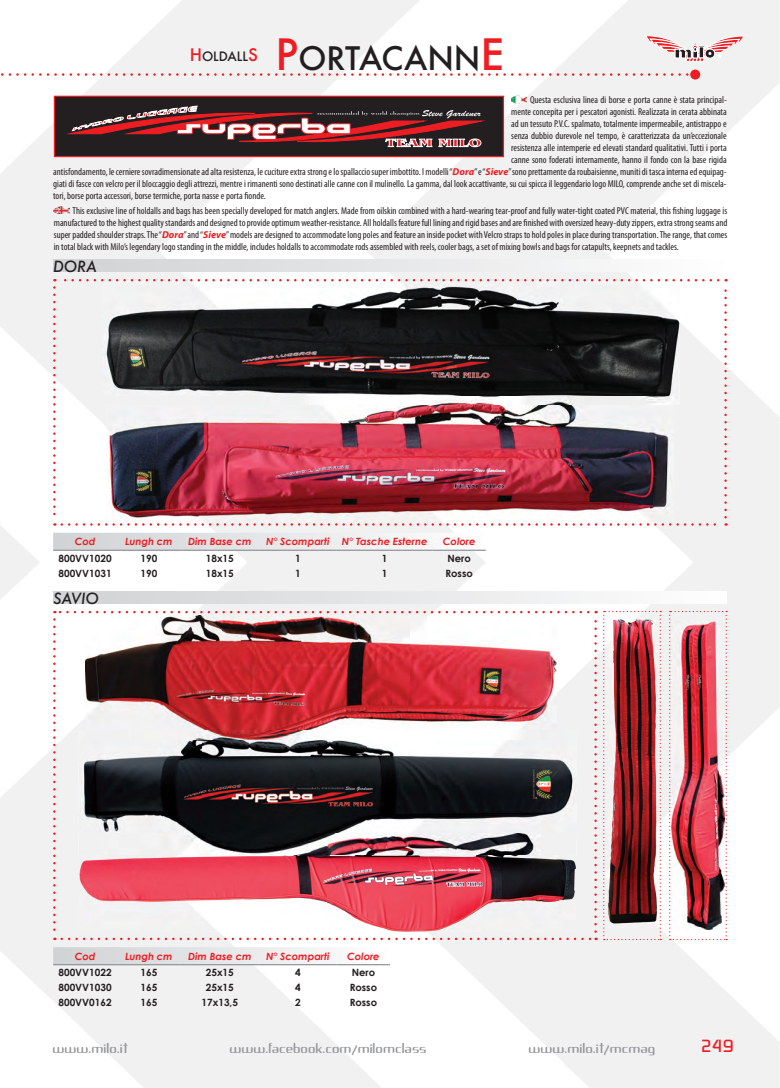
<style>
.page{position:relative;width:780px;height:1088px;background:#fff}
.page>*{position:absolute;margin:0;border:0;box-sizing:border-box;transform-origin:0 0}
.t1{font:500 31.5px "Futura";color:#231f20}
.t2{font:500 17.5px "Continuum";color:#ee1d23}
.t3{font:italic 500 15px "Futura";color:#231f20}
.t4{font:500 12.62px "Futura";color:#231f20}
.t5{font:12.5px "Arbeka";color:#939598}
.t6{font:condensed 10px/12px "Myriad Pro";color:#231f20;text-align:justify}
.t7{font:700 10px "Century Gothic";color:#231f20}
.t8{font:italic 700 10px "Century Gothic";color:#ee1d23}
.s1{font-size:16.75px;color:#ee1d23}
.s2{font-size:42px;color:#ee1d23}
.s3{font-weight:700;font-style:italic;font-stretch:normal;color:#ee1d23}
</style>
<div class="page">
<img style="left:0;top:0;width:779px;height:304px">
<img style="left:0;top:304px;width:128px;height:315px">
<img style="left:650px;top:304px;width:129px;height:784px">
<img style="left:133px;top:521px;width:517px;height:132px">
<img style="left:0;top:718px;width:85px;height:312px">
<img style="left:556px;top:653px;width:47px;height:87px">
<div style="left:564px;top:740px;width:42px;height:348px;background:#f2f1f2"></div>
<svg style="left:0;top:73px;width:690px;height:3px"></svg>
<div style="left:690px;top:70px;width:10px;height:10px;background:#ee1d23;border-radius:50%"></div>
<svg style="left:645px;top:35px;width:99px;height:27px"></svg>
<img style="left:102px;top:281px;width:177px;height:123px">
<img style="left:279px;top:281px;width:356px;height:116px">
<img style="left:635px;top:281px;width:44px;height:123px">
<svg style="left:53px;top:287px;width:3px;height:239px"></svg>
<svg style="left:62px;top:523px;width:664px;height:3px"></svg>
<svg style="left:724px;top:279px;width:2px;height:238px"></svg>
<svg style="left:54px;top:279px;width:664px;height:2px"></svg>
<img style="left:106px;top:397px;width:567px;height:124px">
<svg style="left:53px;top:260px;width:673px;height:12px"></svg>
<svg style="left:53px;top:533px;width:432px;height:17px"></svg>
<hr style="left:53px;top:550px;width:64px;height:1px;background:#939598">
<hr style="left:117px;top:550px;width:64px;height:1px;background:#939598">
<hr style="left:181px;top:550px;width:78px;height:1px;background:#939598">
<hr style="left:259px;top:550px;width:78px;height:1px;background:#939598">
<hr style="left:337px;top:550px;width:95px;height:1px;background:#939598">
<hr style="left:432px;top:550px;width:53px;height:1px;background:#939598">
<svg style="left:53px;top:591px;width:673px;height:13px"></svg>
<svg style="left:53px;top:947px;width:316px;height:17px"></svg>
<hr style="left:53px;top:964px;width:64px;height:1px;background:#939598">
<hr style="left:117px;top:964px;width:64px;height:1px;background:#939598">
<hr style="left:181px;top:964px;width:78px;height:1px;background:#939598">
<hr style="left:259px;top:964px;width:78px;height:1px;background:#939598">
<hr style="left:337px;top:964px;width:53px;height:1px;background:#939598">
<img style="left:85px;top:615px;width:471px;height:124px">
<svg style="left:53px;top:619px;width:3px;height:321px"></svg>
<svg style="left:62px;top:938px;width:534px;height:2px"></svg>
<svg style="left:594px;top:611px;width:2px;height:320px"></svg>
<svg style="left:54px;top:611px;width:534px;height:2px"></svg>
<img style="left:78px;top:731px;width:125px;height:124px">
<img style="left:203px;top:739px;width:249px;height:94px">
<img style="left:452px;top:731px;width:125px;height:124px">
<img style="left:80px;top:833px;width:495px;height:98px">
<img style="left:669px;top:611px;width:58px;height:329px">
<svg style="left:603px;top:611px;width:58px;height:329px"></svg>
<img style="left:511px;top:96px;width:15px;height:7px">
<img style="left:54px;top:207px;width:15px;height:7px">
<div style="left:54px;top:96px;width:449px;height:61px;background:#231f20"></div>
<div style="left:54px;top:96px;width:450px;height:61px;border:1px solid #ee1d23"></div>
<svg style="left:70px;top:106px;width:411px;height:41px"></svg>
<svg style="left:244px;top:192px;width:4px;height:7px"></svg>
<svg style="left:673px;top:207px;width:3px;height:7px"></svg>
<svg style="left:523px;top:219px;width:4px;height:7px"></svg>
<p class="t4" style="left:190px;top:47px;width:70px"><span class="s1">H</span>OLDALL<span class="s1">S</span></p>
<h1 class="t1" style="left:275px;top:37px;width:230px"><span class="s2">P</span>ORTACANN<span class="s2">E</span></h1>
<p class="t6" style="left:530px;top:94px;width:198px">Questa esclusiva linea di borse e porta canne è stata principal-</p>
<p class="t6" style="left:511px;top:106px;width:217px">mente concepita per i pescatori agonisti. Realizzata in cerata abbinata</p>
<p class="t6" style="left:511px;top:118px;width:217px">ad un tessuto P.V.C. spalmato, totalmente impermeabile, antistrappo e</p>
<p class="t6" style="left:511px;top:130px;width:217px">senza dubbio durevole nel tempo, è caratterizzata da un’eccezionale</p>
<p class="t6" style="left:511px;top:142px;width:217px">resistenza alle intemperie ed elevati standard qualitativi. Tutti i porta</p>
<p class="t6" style="left:511px;top:154px;width:217px">canne sono foderati internamente, hanno il fondo con la base rigida</p>
<p class="t6" style="left:53px;top:166px;width:675px">antisfondamento, le cerniere sovradimensionate ad alta resistenza, le cuciture extra strong e lo spallaccio super imbottito. I modelli “<span class="s3">Dora</span>” e “<span class="s3">Sieve</span>” sono prettamente da roubaisienne, muniti di tasca interna ed equipag-</p>
<p class="t6" style="left:53px;top:178px;width:675px">giati di fasce con velcro per il bloccaggio degli attrezzi, mentre i rimanenti sono destinati alle canne con il mulinello. La gamma, dal look accattivante, su cui spicca il leggendario logo MILO, comprende anche set di miscela-</p>
<p class="t6" style="left:53px;top:190px;width:214px">tori, borse porta accessori, borse termiche, porta nasse e porta onde.</p>
<p class="t6" style="left:54px;top:204px;width:675px;text-indent:19px">This exclusive line of holdalls and bags has been specially developed for match anglers. Made from oilskin combined with a hard-wearing tear-proof and fully water-tight coated PVC material, this shing luggage is manufactured to the highest quality standards and designed to provide optimum weather-resistance. All holdalls feature full lining and rigid bases and are nished with oversized heavy-duty zippers, extra strong seams and super padded shoulder straps. The “<span class="s3">Dora</span>” and “<span class="s3">Sieve</span>” models are designed to accommodate long poles and feature an inside pocket with Velcro straps to hold poles in place during transportation. The range, that comes in total black with Milo’s legendary logo standing in the middle, includes holdalls to accommodate rods assembled with reels, cooler bags, a set of mixing bowls and bags for catapults, keepnets and tackles.</p>
<h3 class="t3" style="left:53px;top:256px;width:45px">DORA</h3>
<p class="t8" style="left:75px;top:535px;width:22px">Cod</p>
<p class="t8" style="left:125px;top:535px;width:49px">Lungh cm</p>
<p class="t8" style="left:188px;top:535px;width:65px">Dim Base cm</p>
<p class="t8" style="left:266px;top:535px;width:163px">N° Scomparti N° Tasche Esterne</p>
<p class="t8" style="left:443px;top:535px;width:34px">Colore</p>
<p class="t7" style="left:58px;top:552px;width:55px">800VV1020</p>
<p class="t7" style="left:140px;top:552px;width:18px">190</p>
<p class="t7" style="left:206px;top:552px;width:30px">18x15</p>
<p class="t7" style="left:295px;top:552px;width:7px">1</p>
<p class="t7" style="left:382px;top:552px;width:7px">1</p>
<p class="t7" style="left:447px;top:552px;width:25px">Nero</p>
<p class="t7" style="left:58px;top:567px;width:55px">800VV1031</p>
<p class="t7" style="left:140px;top:567px;width:18px">190</p>
<p class="t7" style="left:206px;top:567px;width:29px">18x15</p>
<p class="t7" style="left:295px;top:567px;width:7px">1</p>
<p class="t7" style="left:382px;top:567px;width:7px">1</p>
<p class="t7" style="left:445px;top:567px;width:29px">Rosso</p>
<h3 class="t3" style="left:53px;top:588px;width:47px">SAVIO</h3>
<p class="t8" style="left:75px;top:949px;width:22px">Cod</p>
<p class="t8" style="left:125px;top:949px;width:49px">Lungh cm</p>
<p class="t8" style="left:188px;top:949px;width:65px">Dim Base cm</p>
<p class="t8" style="left:266px;top:949px;width:65px">N° Scomparti</p>
<p class="t8" style="left:347px;top:949px;width:34px">Colore</p>
<p class="t7" style="left:58px;top:966px;width:55px">800VV1022</p>
<p class="t7" style="left:140px;top:966px;width:18px">165</p>
<p class="t7" style="left:206px;top:966px;width:30px">25x15</p>
<p class="t7" style="left:295px;top:966px;width:7px">4</p>
<p class="t7" style="left:351px;top:966px;width:25px">Nero</p>
<p class="t7" style="left:58px;top:981px;width:55px">800VV1030</p>
<p class="t7" style="left:140px;top:981px;width:18px">165</p>
<p class="t7" style="left:206px;top:981px;width:29px">25x15</p>
<p class="t7" style="left:295px;top:981px;width:7px">4</p>
<p class="t7" style="left:349px;top:981px;width:29px">Rosso</p>
<p class="t7" style="left:58px;top:996px;width:55px">800VV0162</p>
<p class="t7" style="left:140px;top:996px;width:18px">165</p>
<p class="t7" style="left:201px;top:996px;width:38px">17x13,5</p>
<p class="t7" style="left:295px;top:996px;width:7px">2</p>
<p class="t7" style="left:349px;top:996px;width:29px">Rosso</p>
<p class="t5" style="left:53px;top:1042px;width:76px">www.milo.it</p>
<p class="t5" style="left:230px;top:1042px;width:198px">www.facebook.com/milomclass</p>
<p class="t5" style="left:529px;top:1042px;width:128px">www.milo.it/mcmag</p>
<h2 class="t2" style="left:700px;top:1034px;width:35px">249</h2>
</div>
